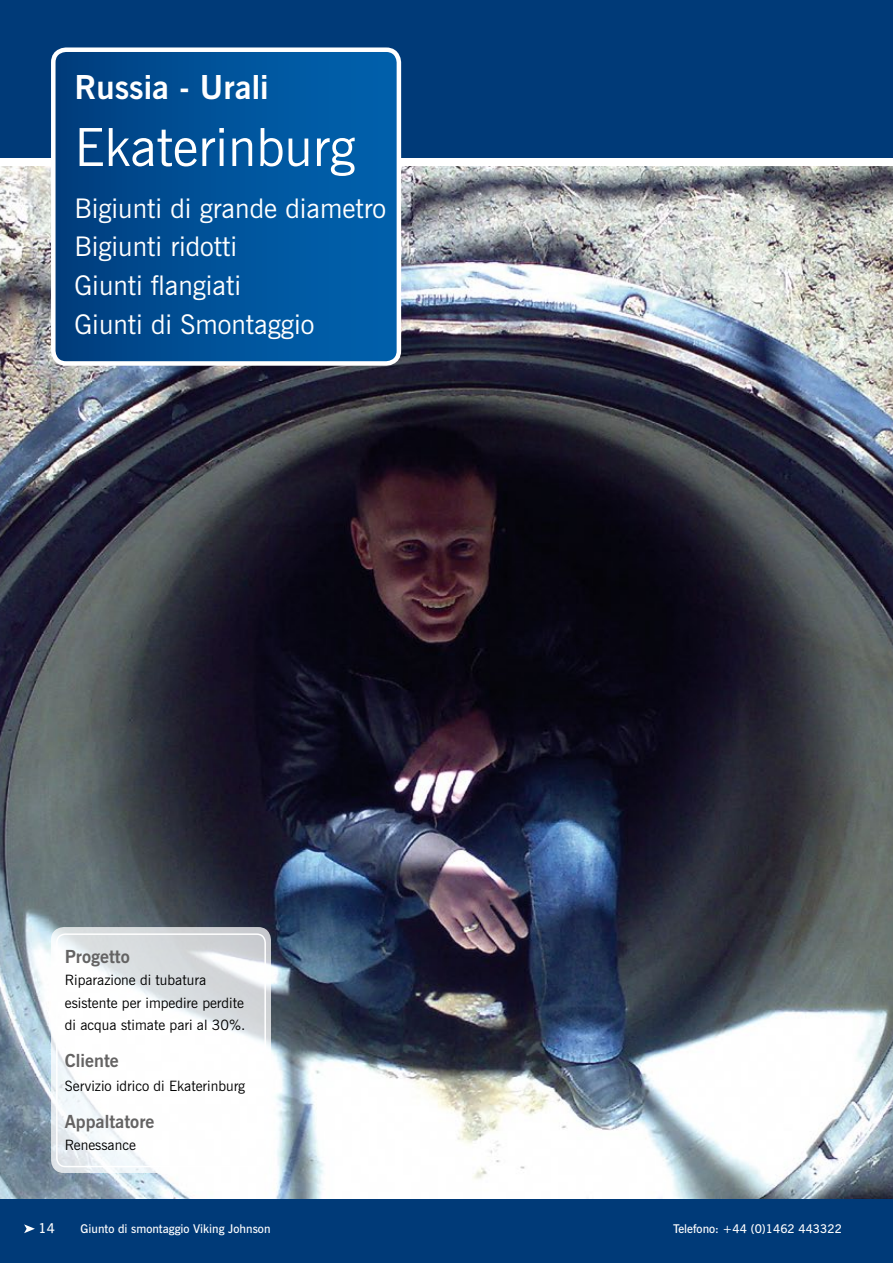
<style>
.page{position:relative;width:893px;height:1263px;background:#fff}
.page>*{position:absolute;margin:0;border:0;box-sizing:border-box;transform-origin:0 0}
.t1{font:52.5px "News Gothic BT";color:#fff}
.t2{font:700 33px "News Gothic BT";color:#fff}
.t3{font:27px/38.7px "News Gothic BT";color:#fff}
.t4{font:700 18px "News Gothic BT";color:#646363}
.t5{font:14.25px/22.5px "News Gothic BT";color:#000}
.t6{font:600 13.5px "News Gothic BT";color:#fff}
.t7{font:600 12px "News Gothic BT";color:#fff}
</style>
<div class="page">
<div style="left:0;top:0;width:893px;height:157px;background:#003a78"></div>
<img style="left:0;top:167px;width:893px;height:1032px">
<svg style="left:53px;top:52px;width:346px;height:311px;background:#005197"></svg>
<div style="left:51px;top:47px;width:350px;height:319px;border:4px solid #fff;border-radius:13px"></div>
<svg style="left:51px;top:927px;width:220px;height:246px"></svg>
<div style="left:56px;top:933px;width:210px;height:234px;border:2px solid #fff;border-radius:9px"></div>
<div style="left:0;top:1199px;width:893px;height:64px;background:#003a78"></div>
<svg style="left:24px;top:1224px;width:11px;height:9px"></svg>
<h2 class="t2" style="left:74px;top:67px;width:196px">Russia - Urali</h2>
<h1 class="t1" style="left:74px;top:115px;width:282px">Ekaterinburg</h1>
<h3 class="t3" style="left:74px;top:188px;width:313px">Bigiunti di grande diametro<br>Bigiunti ridotti<br>Giunti flangiati<br>Giunti di Smontaggio</h3>
<p class="t4" style="left:65px;top:945px;width:66px">Progetto</p>
<p class="t5" style="left:65px;top:969px;width:182px">Riparazione di tubatura esistente per impedire perdite di acqua stimate pari al 30%.</p>
<p class="t4" style="left:65px;top:1050px;width:55px">Cliente</p>
<p class="t5" style="left:65px;top:1074px;width:182px">Servizio idrico di Ekaterinburg</p>
<p class="t4" style="left:65px;top:1110px;width:91px">Appaltatore</p>
<p class="t5" style="left:65px;top:1134px;width:73px">Renessance</p>
<p class="t6" style="left:39px;top:1220px;width:18px">14</p>
<p class="t7" style="left:81px;top:1222px;width:191px">Giunto di smontaggio Viking Johnson</p>
<p class="t7" style="left:673px;top:1222px;width:170px">Telefono: +44 (0)1462 443322</p>
</div>
